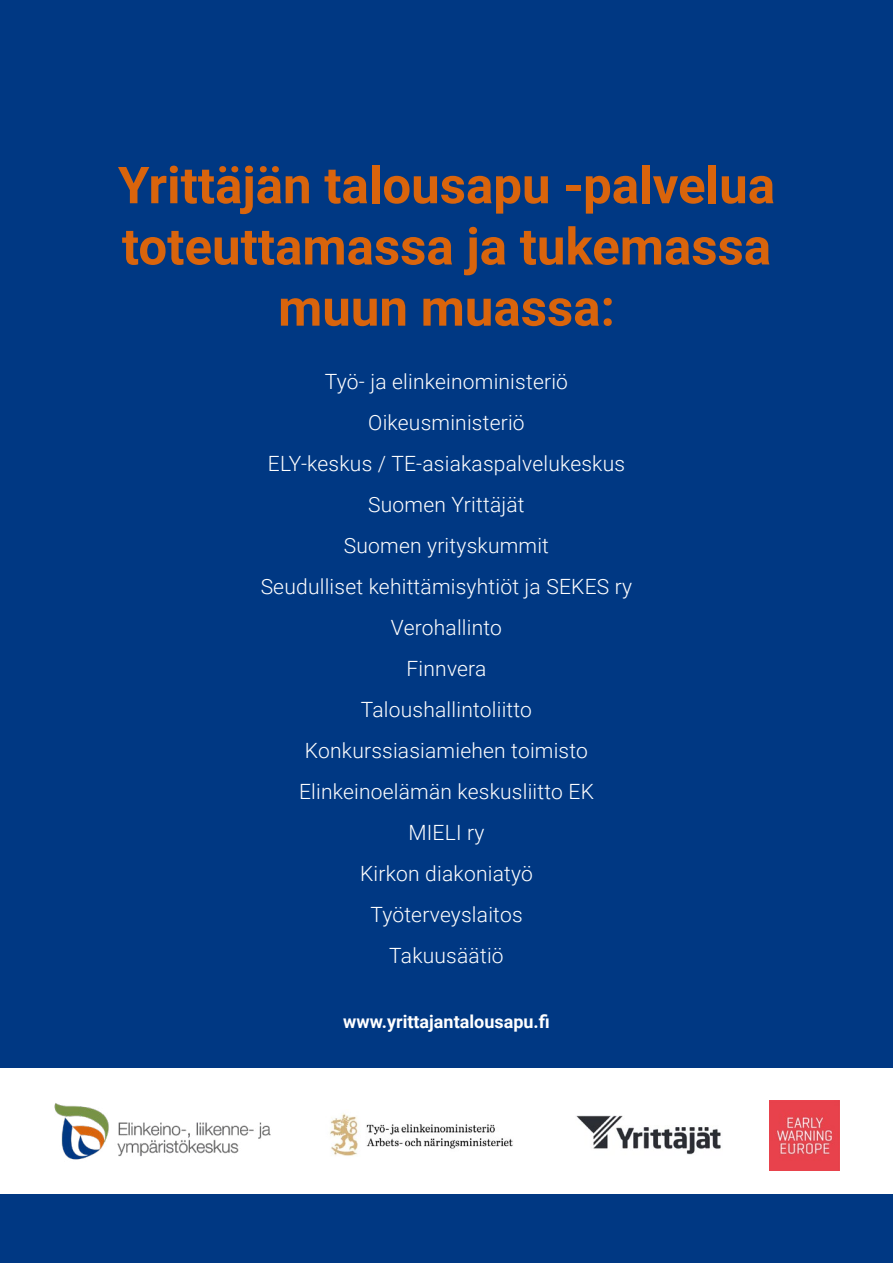
<style>
.page{position:relative;width:893px;height:1263px;background:#fff}
.page>*{position:absolute;margin:0;border:0;box-sizing:border-box;transform-origin:0 0}
.t1{font:700 51px/61.2px "Roboto";color:#d9640c;text-align:center}
.Leipis{font:300 21px "Roboto";letter-spacing:.01em;color:#fff}
.Leipis-2{font:700 18px "Roboto";color:#fff}
</style>
<div class="page">
<div style="left:0;top:0;width:893px;height:1067px;background:#003883"></div>
<div style="left:0;top:1195px;width:893px;height:68px;background:#003883"></div>
<img style="left:330px;top:1113px;width:183px;height:43px">
<img style="left:576px;top:1116px;width:145px;height:39px">
<img style="left:770px;top:1100px;width:69px;height:70px">
<img style="left:54px;top:1103px;width:217px;height:57px">
<h2 class="t1" style="left:118px;top:153px;width:659px">Yrittäjän talousapu -palvelua toteuttamassa ja tukemassa muun muassa:</h2>
<p class="Leipis" style="left:325px;top:367px;width:245px">Työ- ja elinkeinoministeriö</p>
<p class="Leipis" style="left:368px;top:408px;width:158px">Oikeusministeriö</p>
<p class="Leipis" style="left:268px;top:449px;width:359px">ELY-keskus / TE-asiakaspalvelukeskus</p>
<p class="Leipis" style="left:368px;top:490px;width:158px">Suomen Yrittäjät</p>
<p class="Leipis" style="left:344px;top:531px;width:207px">Suomen yrityskummit</p>
<p class="Leipis" style="left:261px;top:572px;width:373px">Seudulliset kehittämisyhtiöt ja SEKES ry</p>
<p class="Leipis" style="left:391px;top:613px;width:113px">Verohallinto</p>
<p class="Leipis" style="left:407px;top:654px;width:81px">Finnvera</p>
<p class="Leipis" style="left:361px;top:695px;width:173px">Taloushallintoliitto</p>
<p class="Leipis" style="left:305px;top:736px;width:285px">Konkurssiasiamiehen toimisto</p>
<p class="Leipis" style="left:299px;top:777px;width:296px">Elinkeinoelämän keskusliitto EK</p>
<p class="Leipis" style="left:408px;top:818px;width:78px">MIELI ry</p>
<p class="Leipis" style="left:360px;top:859px;width:174px">Kirkon diakoniatyö</p>
<p class="Leipis" style="left:370px;top:900px;width:154px">Työterveyslaitos</p>
<p class="Leipis" style="left:389px;top:941px;width:116px">Takuusäätiö</p>
<p class="Leipis-2" style="left:343px;top:1009px;width:208px">www.yrittajantalousapu.fi</p>
</div>
